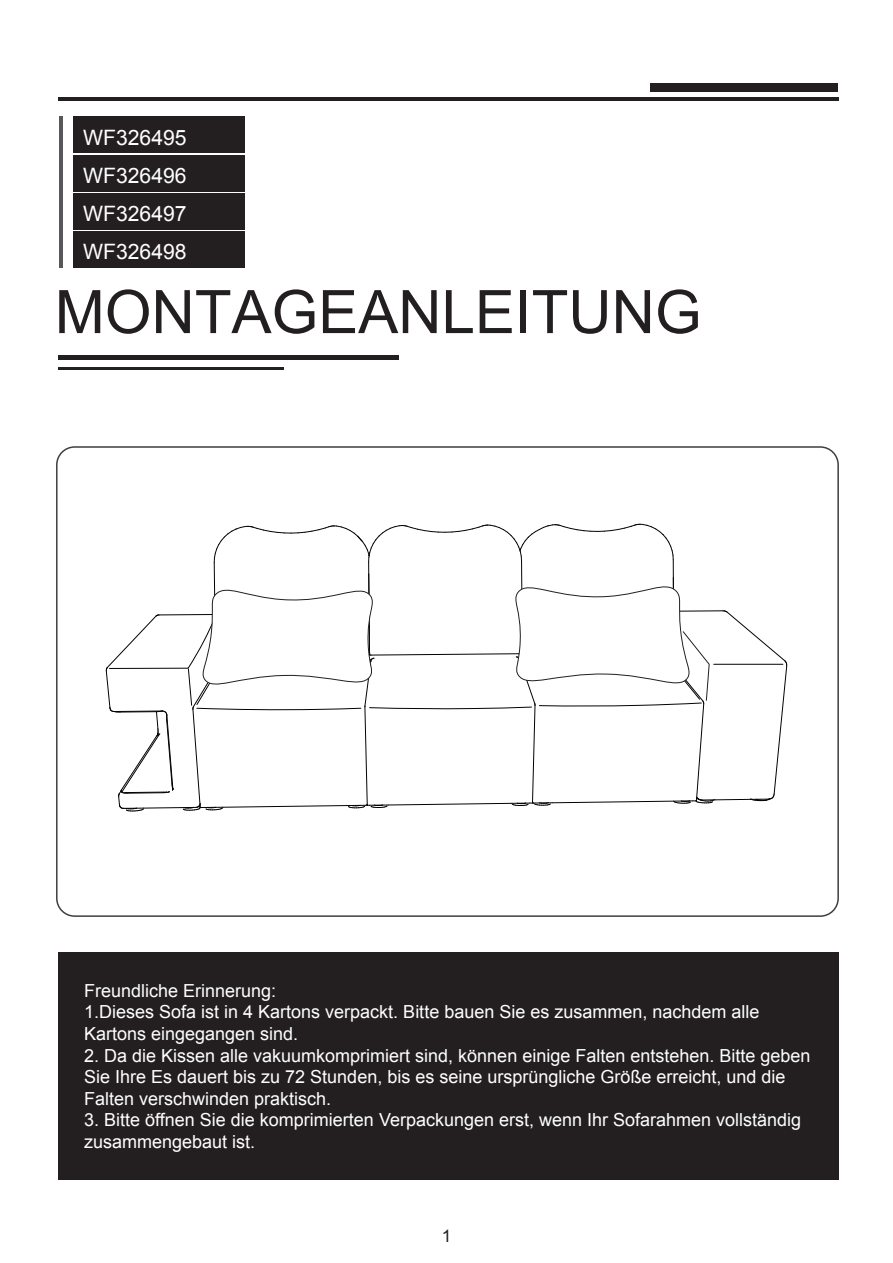
<style>
.page{position:relative;width:893px;height:1263px;background:#fff}
.page>*{position:absolute;margin:0;border:0;box-sizing:border-box;transform-origin:0 0}
.t1{font:60px "Arial";color:#231f20}
.t2{font:21.15px/38.2px "Arial";color:#fff;text-align:justify}
.t3{font:18px/21.6px "Arial";color:#fff}
.t4{font:17.25px "Arial";color:#231f20}
</style>
<div class="page">
<div style="left:73px;top:117px;width:172px;height:36px;background:#231f20"></div>
<div style="left:58px;top:952px;width:780px;height:228px;background:#231f20"></div>
<hr style="left:58px;top:97px;width:780px;height:3px;background:#231f20">
<div style="left:650px;top:83px;width:188px;height:8px;background:#231f20"></div>
<hr style="left:58px;top:367px;width:225px;height:2px;background:#231f20">
<hr style="left:58px;top:355px;width:340px;height:4px;background:#231f20">
<hr style="left:59px;top:117px;width:3px;height:151px;background:#57585a">
<div style="left:73px;top:155px;width:172px;height:36px;background:#231f20"></div>
<div style="left:73px;top:193px;width:172px;height:37px;background:#231f20"></div>
<div style="left:73px;top:232px;width:172px;height:36px;background:#231f20"></div>
<svg style="left:105px;top:523px;width:682px;height:288px"></svg>
<p class="t2" style="left:83px;top:118px;width:105px">WF326495<br>WF326496<br>WF326497<br>WF326498</p>
<h1 class="t1" style="left:55px;top:273px;width:648px">MONTAGEANLEITUNG</h1>
<p class="t3" style="left:84px;top:980px;width:677px">Freundliche Erinnerung:<br>1.Dieses Sofa ist in 4 Kartons verpackt. Bitte bauen Sie es zusammen, nachdem alle<br>Kartons eingegangen sind.</p>
<p class="t3" style="left:84px;top:1045px;width:728px">2. Da die Kissen alle vakuumkomprimiert sind, können einige Falten entstehen. Bitte geben<br>Sie Ihre Es dauert bis zu 72 Stunden, bis es seine ursprüngliche Größe erreicht, und die<br>Falten verschwinden praktisch.</p>
<p class="t3" style="left:84px;top:1109px;width:719px">3. Bitte öffnen Sie die komprimierten Verpackungen erst, wenn Ihr Sofarahmen vollständig zusammengebaut ist.</p>
<p class="t4" style="left:442px;top:1224px;width:11px">1</p>
</div>
